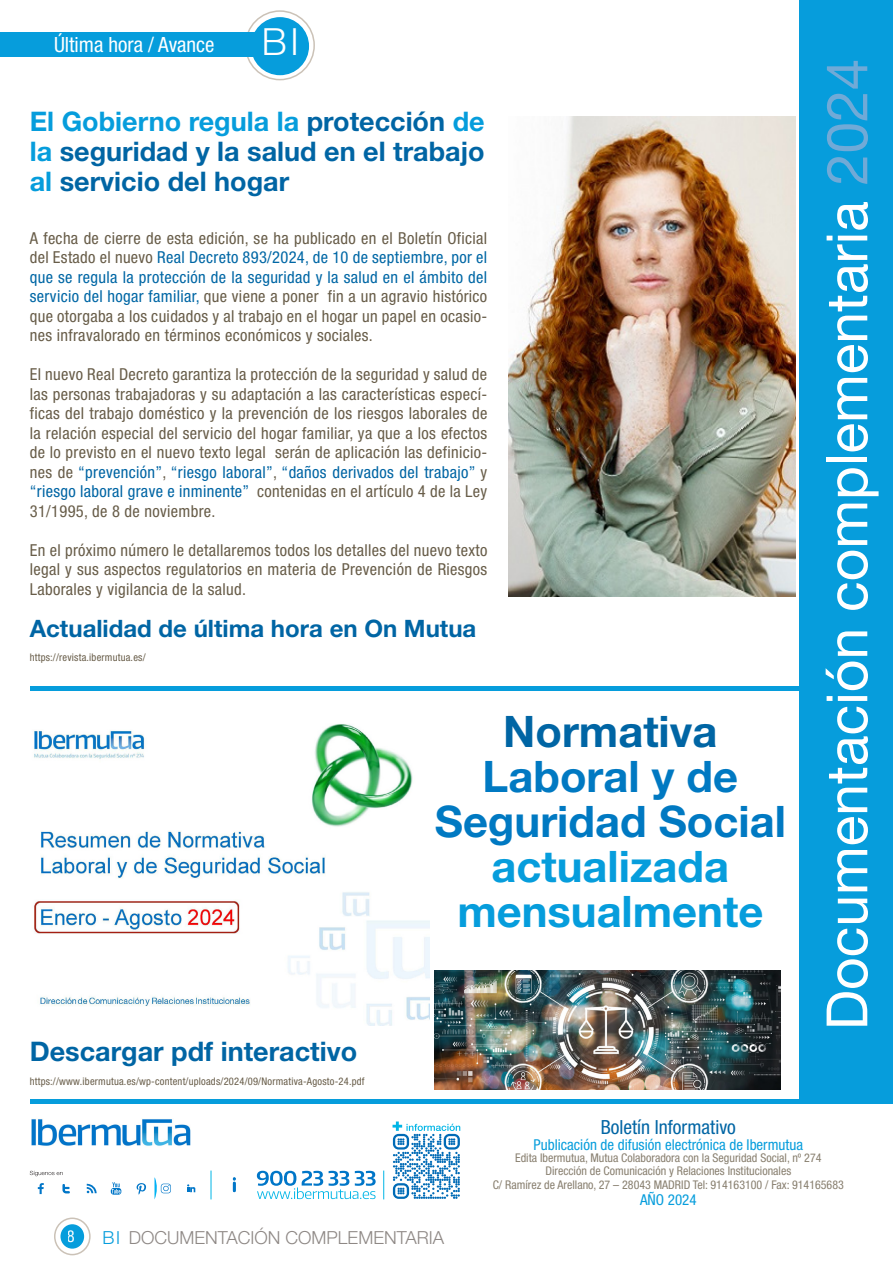
<style>
.page{position:relative;width:893px;height:1263px;background:#fff}
.page>*{position:absolute;margin:0;border:0;box-sizing:border-box;transform-origin:0 0}
.t1{font:57px "Helvetica Neue LT Std";color:#fff}
.t2{font:700 43.5px "Helvetica Neue LT Std";color:#0079c2}
.t3{font:700 43.5px "Helvetica Neue LT Std";color:#069ddc}
.t4{font:700 43.5px "Helvetica Neue LT Std";color:#0065a4}
.t5{font:300 37.5px "Helvetica Neue LT Std";color:#fff}
.t6{font:700 27px/30px "Helvetica Neue LT Std";color:#0065a4;text-align:justify}
.t7{font:700 24px "Helvetica Neue LT Std";color:#0065a4}
.t8{font:condensed 21px "Helvetica Neue LT Std";color:#fff}
.t9{font:condensed 19.5px "Helvetica Neue LT Std";color:#0065a4}
.t10{font:300 18px "Helvetica Neue LT Std";color:#8e8885}
.t11{font:condensed 16.5px/19.5px "Helvetica Neue LT Std";letter-spacing:.02em;color:#685d49;text-align:justify}
.t12{font:condensed 16.5px "Helvetica Neue LT Std";color:#fff}
.t13{font:condensed 15px "Helvetica Neue LT Std";color:#069ddc}
.t14{font:condensed 12px "Helvetica Neue LT Std";color:#887f6f}
.t15{font:condensed 10.5px "Helvetica Neue LT Std";letter-spacing:.02em;color:#685d49}
.s1{color:#069ddc}
.s2{color:#0067a5}
.s3{color:#0065a4}
.s4{color:#70aad7}
</style>
<div class="page">
<svg style="left:55px;top:1218px;width:35px;height:36px"></svg>
<div style="left:54px;top:1217px;width:37px;height:38px;border:2px solid #cbc2b7;border-radius:50%"></div>
<div style="left:61px;top:1225px;width:22px;height:23px;background:#069ddc;border-radius:50%"></div>
<div style="left:61px;top:1224px;width:23px;height:24px;border:2px solid #069ddc;border-radius:50%"></div>
<svg style="left:246px;top:11px;width:68px;height:69px"></svg>
<div style="left:245px;top:10px;width:70px;height:70px;border:2px solid #cbc2b7;border-radius:50%"></div>
<div style="left:252px;top:18px;width:56px;height:56px;background:#069ddc;border-radius:50%"></div>
<div style="left:251px;top:17px;width:58px;height:58px;border:2px solid #069ddc;border-radius:50%"></div>
<div style="left:0;top:32px;width:262px;height:25px;background:#069ddc"></div>
<hr style="left:30px;top:1099px;width:771px;height:4px;background:#069ddc">
<div style="left:799px;top:0;width:94px;height:1103px;background:#069ddc"></div>
<svg style="left:30px;top:1171px;width:33px;height:5px"></svg>
<svg style="left:111px;top:1188px;width:10px;height:7px"></svg>
<svg style="left:137px;top:1183px;width:9px;height:12px"></svg>
<svg style="left:154px;top:1177px;width:17px;height:22px"></svg>
<svg style="left:187px;top:1184px;width:9px;height:9px"></svg>
<svg style="left:87px;top:1184px;width:10px;height:9px"></svg>
<svg style="left:38px;top:1183px;width:6px;height:11px"></svg>
<svg style="left:62px;top:1184px;width:8px;height:9px"></svg>
<svg style="left:112px;top:1182px;width:8px;height:11px"></svg>
<svg style="left:257px;top:1171px;width:119px;height:28px"></svg>
<svg style="left:232px;top:1177px;width:4px;height:16px"></svg>
<svg style="left:211px;top:1170px;width:1px;height:29px"></svg>
<svg style="left:383px;top:1170px;width:1px;height:29px"></svg>
<svg style="left:393px;top:1121px;width:67px;height:78px"></svg>
<img style="left:31px;top:1119px;width:160px;height:27px">
<div style="left:30px;top:686px;width:771px;height:5px;background:#069ddc"></div>
<img style="left:434px;top:970px;width:346px;height:119px">
<img style="left:34px;top:724px;width:395px;height:301px">
<img style="left:508px;top:116px;width:287px;height:481px">
<p class="t8" style="left:54px;top:32px;width:162px">Última hora / Avance</p>
<p class="t5" style="left:262px;top:19px;width:39px">BI</p>
<p class="t6" style="left:30px;top:106px;width:456px"><span class="s1">El Gobierno regula la</span> protección <span class="s1">de la</span> seguridad y la salud en el trabajo <span class="s1">al</span> servicio del hogar</p>
<p class="t11" style="left:30px;top:228px;width:459px">A fecha de cierre de esta edición, se ha publicado en el Boletín Oficial del Estado el nuevo <span class="s2">Real Decreto 893/2024, de 10 de septiembre, por el que se regula la protección de la seguridad y la salud en el ámbito del servicio del hogar familiar,</span> que viene a poner fin a un agravio histórico que otorgaba a los cuidados y al trabajo en el hogar un papel en ocasio&shy;nes infravalorado en términos económicos y sociales.</p>
<p class="t11" style="left:30px;top:364px;width:459px">El nuevo Real Decreto garantiza la protección de la seguridad y salud de las personas trabajadoras y su adaptación a las características especí&shy;ficas del trabajo doméstico y la prevención de los riesgos laborales de la relación especial del servicio del hogar familiar, ya que a los efectos de lo previsto en el nuevo texto legal serán de aplicación las definicio&shy;nes de <span class="s3">“prevención”</span>, <span class="s3">“riesgo laboral”</span>, <span class="s3">“daños derivados del trabajo”</span> y <span class="s3">“riesgo laboral grave e inminente”</span> contenidas en el artículo 4 de la Ley 31/1995, de 8 de noviembre.</p>
<p class="t11" style="left:30px;top:540px;width:459px">En el próximo número le detallaremos todos los detalles del nuevo texto legal y sus aspectos regulatorios en materia de Prevención de Riesgos Laborales y vigilancia de la salud.</p>
<p class="t7" style="left:30px;top:613px;width:448px">Actualidad de última hora en On Mutua</p>
<p class="t15" style="left:30px;top:651px;width:117px">https://revista.ibermutua.es/</p>
<p class="t6" style="left:30px;top:1036px;width:329px">Descargar pdf interactivo</p>
<p class="t15" style="left:30px;top:1075px;width:336px">https://www.ibermutua.es/wp-content/uploads/2024/09/Normativa-Agosto-24.pdf</p>
<p class="t4" style="left:503px;top:704px;width:216px">Normativa</p>
<p class="t2" style="left:483px;top:749px;width:257px">Laboral y de</p>
<p class="t2" style="left:435px;top:794px;width:353px">Seguridad Social</p>
<p class="t3" style="left:492px;top:839px;width:239px">actualizada</p>
<p class="t3" style="left:457px;top:884px;width:307px">mensualmente</p>
<p class="t1" style="left:813px;top:1030px;width:973px;rotate:-90deg">Documentación complementaria <span class="s4">2024</span></p>
<p class="t12" style="left:67px;top:1227px;width:9px">8</p>
<p class="t10" style="left:102px;top:1226px;width:343px"><span class="s1">BI</span> DOCUMENTACIÓN COMPLEMENTARIA</p>
<p class="t9" style="left:601px;top:1116px;width:137px">Boletín Informativo</p>
<p class="t13" style="left:534px;top:1136px;width:271px">Publicación de difusión electrónica de Ibermutua</p>
<p class="t14" style="left:515px;top:1151px;width:308px">Edita Ibermutua, Mutua Colaboradora con la Seguridad Social, nº 274</p>
<p class="t14" style="left:545px;top:1163px;width:247px">Dirección de Comunicación y Relaciones Institucionales</p>
<p class="t14" style="left:493px;top:1178px;width:353px">C/ Ramírez de Arellano, 27 – 28043 MADRID Tel: 914163100 / Fax: 914165683</p>
<p class="t13" style="left:640px;top:1191px;width:58px">AÑO 2024</p>
</div>
